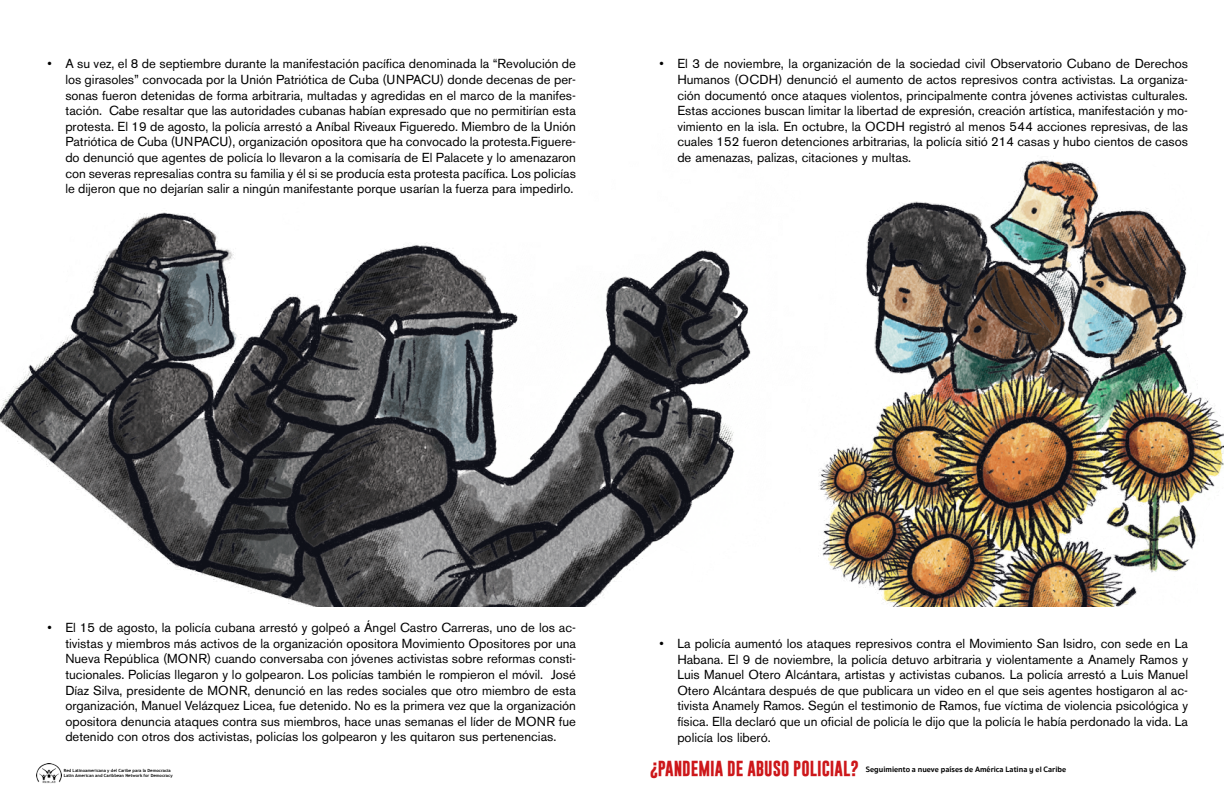
<style>
.page{position:relative;width:1224px;height:792px;background:#fff}
.page>*{position:absolute;margin:0;border:0;box-sizing:border-box;transform-origin:0 0}
.t1{font:13px/15.6px "Akzidenz Grotesk BE";color:#000;text-align:justify}
.t2{font:700 8px "Sukhumvit Set";color:#000}
.t3{font:700 4.3px/5.1px "Trebuchet MS";color:#000}
.s1{font-family:"Gobold";font-size:15.7px;color:#cd171a}
</style>
<div class="page">
<img style="left:36px;top:763px;width:25px;height:20px">
<img style="left:0;top:160px;width:1224px;height:447px">
<p class="t1" style="left:65px;top:56px;width:512px;text-indent:-18px">• A su vez, el 8 de septiembre durante la manifestación pacífica denominada la “Revolución de los girasoles” convocada por la Unión Patriótica de Cuba (UNPACU) donde decenas de per&shy;sonas fueron detenidas de forma arbitraria, multadas y agredidas en el marco de la manifes&shy;tación. Cabe resaltar que las autoridades cubanas habían expresado que no permitirían esta protesta. El 19 de agosto, la policía arrestó a Aníbal Riveaux Figueredo. Miembro de la Unión Patriótica de Cuba (UNPACU), organización opositora que ha convocado la protesta.Figuere&shy;do denunció que agentes de policía lo llevaron a la comisaría de El Palacete y lo amenazaron con severas represalias contra su familia y él si se producía esta protesta pacífica. Los policías le dijeron que no dejarían salir a ningún manifestante porque usarían la fuerza para impedirlo.</p>
<p class="t1" style="left:677px;top:56px;width:512px;text-indent:-18px">• El 3 de noviembre, la organización de la sociedad civil Observatorio Cubano de Derechos Humanos (OCDH) denunció el aumento de actos represivos contra activistas. La organiza&shy;ción documentó once ataques violentos, principalmente contra jóvenes activistas culturales.<br>Estas acciones buscan limitar la libertad de expresión, creación artística, manifestación y mo&shy;vimiento en la isla. En octubre, la OCDH registró al menos 544 acciones represivas, de las cuales 152 fueron detenciones arbitrarias, la policía sitió 214 casas y hubo cientos de casos de amenazas, palizas, citaciones y multas.</p>
<p class="t1" style="left:65px;top:620px;width:512px;text-indent:-18px">• El 15 de agosto, la policía cubana arrestó y golpeó a Ángel Castro Carreras, uno de los ac&shy;tivistas y miembros más activos de la organización opositora Movimiento Opositores por una Nueva República (MONR) cuando conversaba con jóvenes activistas sobre reformas consti&shy;tucionales. Policías llegaron y lo golpearon. Los policías también le rompieron el móvil. José Díaz Silva, presidente de MONR, denunció en las redes sociales que otro miembro de esta organización, Manuel Velázquez Licea, fue detenido. No es la primera vez que la organización opositora denuncia ataques contra sus miembros, hace unas semanas el líder de MONR fue detenido con otros dos activistas, policías los golpearon y les quitaron sus pertenencias.</p>
<p class="t1" style="left:677px;top:636px;width:512px;text-indent:-18px">• La policía aumentó los ataques represivos contra el Movimiento San Isidro, con sede en La Habana. El 9 de noviembre, la policía detuvo arbitraria y violentamente a Anamely Ramos y Luis Manuel Otero Alcántara, artistas y activistas cubanos. La policía arrestó a Luis Manuel Otero Alcántara después de que publicara un video en el que seis agentes hostigaron al ac&shy;tivista Anamely Ramos. Según el testimonio de Ramos, fue víctima de violencia psicológica y física. Ella declaró que un oficial de policía le dijo que la policía le había perdonado la vida. La policía los liberó.</p>
<p class="t3" style="left:64px;top:768px;width:110px">Red Latinoamericana y del Caribe para la Democracia<br>Latin American and Caribbean Network for Democracy</p>
<p class="t2" style="left:650px;top:764px;width:418px"><span class="s1">¿PANDEMIA DE ABUSO POLICIAL?</span> Seguimiento a nueve países de América Latina y el Caribe</p>
</div>
